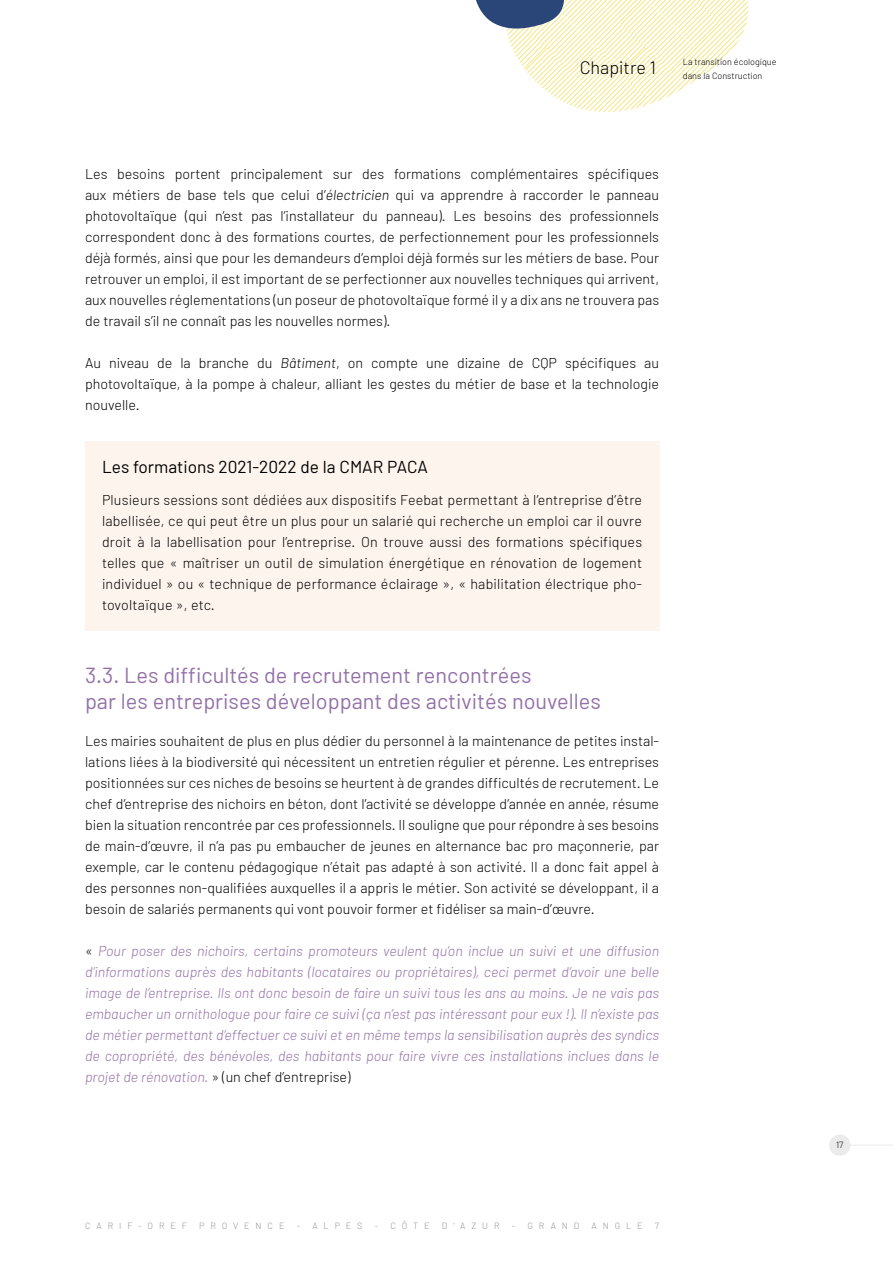
<style>
.page{position:relative;width:893px;height:1263px;background:#fff}
.page>*{position:absolute;margin:0;border:0;box-sizing:border-box;transform-origin:0 0}
.t1{font:21.75px/26.1px "Barlow";color:#9371a8}
.t2{font:300 18px "Barlow";color:#000}
.t3{font:17.25px "Barlow";color:#000}
.t4{font:300 14.25px/21px "Barlow";color:#000;text-align:justify}
.t5{font:italic 300 14.25px/21px "Barlow";color:#9371a8;text-align:justify}
.t6{font:300 9px "Barlow";letter-spacing:.655em;color:#939393}
.t7{font:300 9px/13.5px "Barlow";color:#000}
.s1{font-style:italic}
.s2{font-style:normal;color:#000}
</style>
<div class="page">
<div style="left:85px;top:442px;width:574px;height:189px;background:#fcf4ed"></div>
<svg style="left:476px;top:0;width:273px;height:112px"></svg>
<hr style="left:847px;top:1145px;width:46px;height:1px;background:#ebebeb">
<div style="left:829px;top:1134px;width:21px;height:22px;background:#ebebeb;border-radius:50%"></div>
<p class="t2" style="left:580px;top:57px;width:78px">Chapitre 1</p>
<p class="t7" style="left:683px;top:55px;width:95px">La transition écologique dans la Construction</p>
<p class="t4" style="left:85px;top:163px;width:576px">Les besoins portent principalement sur des formations complémentaires spécifiques aux métiers de base tels que celui d’<span class="s1">électricien</span> qui va apprendre à raccorder le panneau photovoltaïque (qui n’est pas l’installateur du panneau). Les besoins des professionnels correspondent donc à des formations courtes, de perfectionnement pour les professionnels déjà formés, ainsi que pour les demandeurs d’emploi déjà formés sur les métiers de base. Pour retrouver un emploi, il est important de se perfectionner aux nouvelles techniques qui arrivent, aux nouvelles réglementations (un poseur de photovoltaïque formé il y a dix ans ne trouvera pas de travail s’il ne connaît pas les nouvelles normes).</p>
<p class="t4" style="left:85px;top:352px;width:576px">Au niveau de la branche du <span class="s1">Bâtiment</span>, on compte une dizaine de CQP spécifiques au photovoltaïque, à la pompe à chaleur, alliant les gestes du métier de base et la technologie nouvelle.</p>
<p class="t3" style="left:102px;top:456px;width:328px">Les formations 2021-2022 de la CMAR PACA</p>
<p class="t4" style="left:102px;top:489px;width:542px">Plusieurs sessions sont dédiées aux dispositifs Feebat permettant à l’entreprise d’être labellisée, ce qui peut être un plus pour un salarié qui recherche un emploi car il ouvre droit à la labellisation pour l’entreprise. On trouve aussi des formations spécifiques telles que « maîtriser un outil de simulation énergétique en rénovation de logement individuel » ou « technique de performance éclairage », « habilitation électrique pho&shy;tovoltaïque », etc.</p>
<h1 class="t1" style="left:85px;top:662px;width:517px">3.3. Les difficultés de recrutement rencontrées<br>par les entreprises développant des activités nouvelles</h1>
<p class="t4" style="left:85px;top:730px;width:576px">Les mairies souhaitent de plus en plus dédier du personnel à la maintenance de petites instal&shy;lations liées à la biodiversité qui nécessitent un entretien régulier et pérenne. Les entreprises positionnées sur ces niches de besoins se heurtent à de grandes difficultés de recrutement. Le chef d’entreprise des nichoirs en béton, dont l’activité se développe d’année en année, résume bien la situation rencontrée par ces professionnels. Il souligne que pour répondre à ses besoins de main-d’œuvre, il n’a pas pu embaucher de jeunes en alternance bac pro maçonnerie, par exemple, car le contenu pédagogique n’était pas adapté à son activité. Il a donc fait appel à des personnes non-qualifiées auxquelles il a appris le métier. Son activité se développant, il a besoin de salariés permanents qui vont pouvoir former et fidéliser sa main-d’œuvre.</p>
<p class="t5" style="left:85px;top:940px;width:576px"><span class="s2">«</span> Pour poser des nichoirs, certains promoteurs veulent qu’on inclue un suivi et une diffusion d’informations auprès des habitants (locataires ou propriétaires), ceci permet d’avoir une belle image de l’entreprise. Ils ont donc besoin de faire un suivi tous les ans au moins. Je ne vais pas embaucher un ornithologue pour faire ce suivi (ça n’est pas intéressant pour eux !). Il n’existe pas de métier permettant d’effectuer ce suivi et en même temps la sensibilisation auprès des syndics de copropriété, des bénévoles, des habitants pour faire vivre ces installations inclues dans le projet de rénovation. <span class="s2">» (un chef d’entreprise)</span></p>
<p class="t6" style="left:85px;top:1220px;width:103px">CARIF-OREF</p>
<p class="t6" style="left:199px;top:1220px;width:87px">PROVENCE</p>
<p class="t6" style="left:297px;top:1220px;width:67px">- ALPES</p>
<p class="t6" style="left:375px;top:1220px;width:57px">- CÔTE</p>
<p class="t6" style="left:442px;top:1220px;width:59px">D’AZUR</p>
<p class="t6" style="left:512px;top:1220px;width:69px">- GRAND</p>
<p class="t6" style="left:591px;top:1220px;width:53px">ANGLE</p>
<p class="t6" style="left:655px;top:1220px;width:6px">7</p>
<p class="t7" style="left:836px;top:1138px;width:9px">17</p>
</div>
